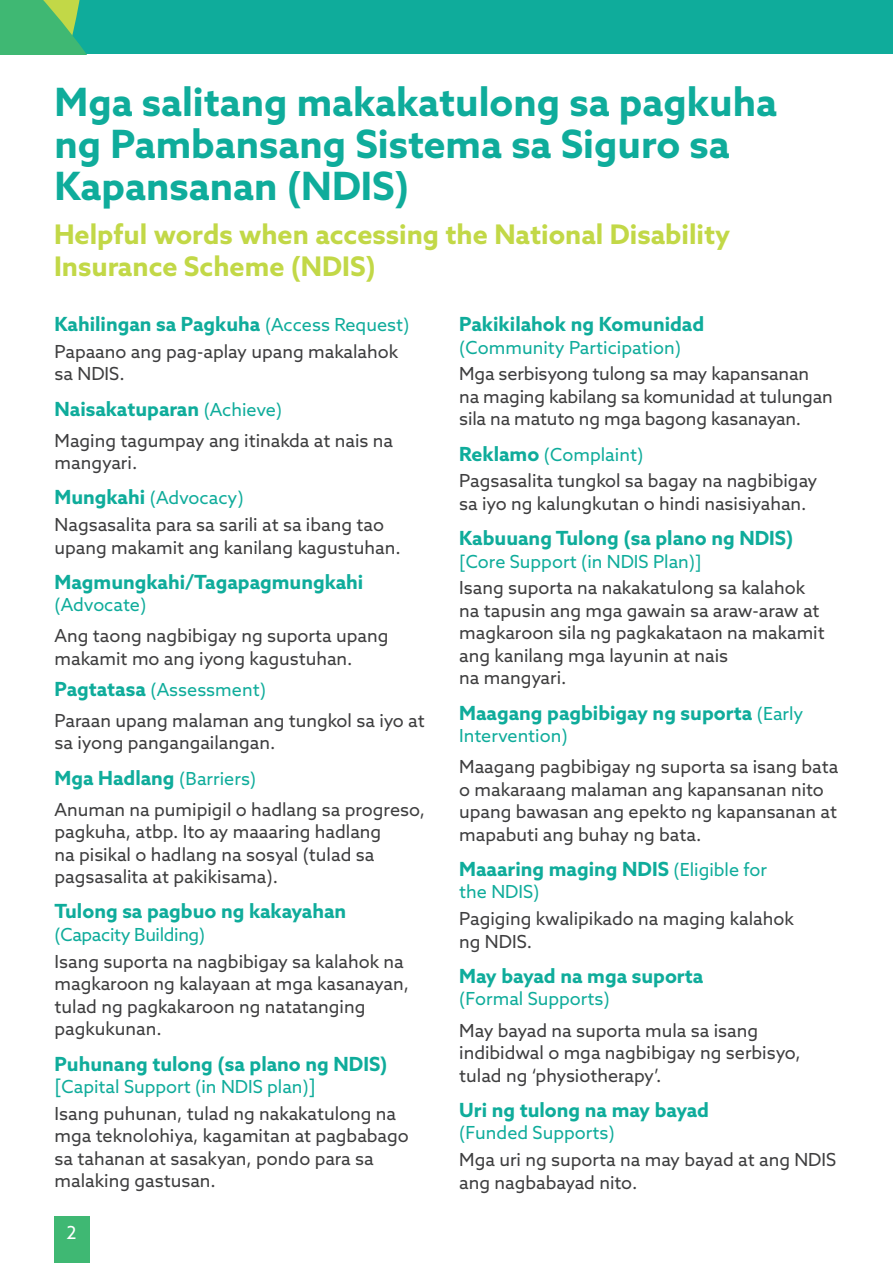
<style>
.page{position:relative;width:893px;height:1263px;background:#fff}
.page>*{position:absolute;margin:0;border:0;box-sizing:border-box;transform-origin:0 0}
.t1{font:700 39px/42px "Azo Sans";color:#0fac9b}
.t2{font:700 27px/32.4px "Azo Sans";color:#c2d847}
.heading_1{font:700 19.5px "Azo Sans";color:#0fac9b}
.body{font:18px/22.5px "Azo Sans";color:#3e3e3f}
.heading_1-2{font:18px "Azo Sans";color:#0fac9b}
.heading_1-3{font:18px "Azo Sans";letter-spacing:-.02em;color:#0fac9b}
.t3{font:18px "Azo Sans";color:#fff}
.s1{font-weight:400;font-size:18px}
.s2{font-weight:700;font-size:19.5px}
.s3{font-size:19.5px}
</style>
<div class="page">
<div style="left:0;top:0;width:893px;height:54px;background:#0fac9b"></div>
<svg style="left:0;top:0;width:86px;height:54px;background:#4cbb71"></svg>
<div style="left:54px;top:1216px;width:35px;height:47px;background:#3fb873"></div>
<p class="t1" style="left:55px;top:80px;width:724px">Mga salitang makakatulong sa pagkuha ng Pambansang Sistema sa Siguro sa<br>Kapansanan (NDIS)</p>
<p class="t2" style="left:54px;top:217px;width:678px">Helpful words when accessing the National Disability<br>Insurance Scheme (NDIS)</p>
<p class="heading_1" style="left:55px;top:311px;width:356px">Kahilingan sa Pagkuha <span class="s1">(Access Request)</span></p>
<p class="body" style="left:55px;top:340px;width:345px">Papaano ang pag-aplay upang makalahok sa NDIS.</p>
<p class="heading_1" style="left:55px;top:396px;width:229px">Naisakatuparan <span class="s1">(Achieve)</span></p>
<p class="body" style="left:55px;top:429px;width:340px">Maging tagumpay ang itinakda at nais na mangyari.</p>
<p class="heading_1-2" style="left:55px;top:486px;width:191px"><span class="s2">Mungkahi</span> (Advocacy)</p>
<p class="body" style="left:55px;top:513px;width:348px">Nagsasalita para sa sarili at sa ibang tao upang makamit ang kanilang kagustuhan.</p>
<p class="heading_1" style="left:55px;top:569px;width:310px">Magmungkahi/Tagapagmungkahi</p>
<p class="heading_1-2" style="left:55px;top:593px;width:93px">(Advocate)</p>
<p class="body" style="left:55px;top:624px;width:335px">Ang taong nagbibigay ng suporta upang makamit mo ang iyong kagustuhan.</p>
<p class="heading_1-2" style="left:55px;top:678px;width:213px"><span class="s2">Pagtatasa</span> (Assessment)</p>
<p class="body" style="left:55px;top:709px;width:372px">Paraan upang malaman ang tungkol sa iyo at sa iyong pangangailangan.</p>
<p class="heading_1" style="left:55px;top:765px;width:203px">Mga Hadlang <span class="s1">(Barriers)</span></p>
<p class="body" style="left:55px;top:798px;width:372px">Anuman na pumipigil o hadlang sa progreso, pagkuha, atbp. Ito ay maaaring hadlang<br>na pisikal o hadlang na sosyal (tulad sa pagsasalita at pakikisama).</p>
<p class="heading_1" style="left:55px;top:898px;width:293px">Tulong sa pagbuo ng kakayahan</p>
<p class="heading_1-3" style="left:55px;top:923px;width:152px">(Capacity Building)</p>
<p class="body" style="left:55px;top:950px;width:356px">Isang suporta na nagbibigay sa kalahok na magkaroon ng kalayaan at mga kasanayan, tulad ng pagkakaroon ng natatanging pagkukunan.</p>
<p class="heading_1" style="left:55px;top:1050px;width:334px">Puhunang tulong (sa plano ng NDIS)</p>
<p class="heading_1-2" style="left:55px;top:1075px;width:263px"><span class="s3">[</span>Capital Support (in NDIS plan)<span class="s3">]</span></p>
<p class="body" style="left:55px;top:1102px;width:356px">Isang puhunan, tulad ng nakakatulong na mga teknolohiya, kagamitan at pagbabago sa tahanan at sasakyan, pondo para sa malaking gastusan.</p>
<p class="heading_1" style="left:459px;top:311px;width:246px">Pakikilahok ng Komunidad</p>
<p class="heading_1-2" style="left:459px;top:335px;width:223px">(Community Participation)</p>
<p class="body" style="left:459px;top:362px;width:375px">Mga serbisyong tulong sa may kapansanan na maging kabilang sa komunidad at tulungan sila na matuto ng mga bagong kasanayan.</p>
<p class="heading_1-2" style="left:459px;top:442px;width:186px"><span class="s2">Reklamo</span> (Complaint)</p>
<p class="body" style="left:459px;top:469px;width:360px">Pagsasalita tungkol sa bagay na nagbibigay sa iyo ng kalungkutan o hindi nasisiyahan.</p>
<p class="heading_1" style="left:459px;top:525px;width:336px">Kabuuang Tulong (sa plano ng NDIS)</p>
<p class="heading_1-2" style="left:459px;top:549px;width:244px">[Core Support (in NDIS Plan)]</p>
<p class="body" style="left:459px;top:576px;width:367px">Isang suporta na nakakatulong sa kalahok na tapusin ang mga gawain sa araw-araw at magkaroon sila ng pagkakataon na makamit ang kanilang mga layunin at nais<br>na mangyari.</p>
<p class="heading_1" style="left:459px;top:700px;width:346px">Maagang pagbibigay ng suporta <span class="s1">(Early</span></p>
<p class="heading_1-2" style="left:459px;top:724px;width:110px">Intervention)</p>
<p class="body" style="left:459px;top:755px;width:381px">Maagang pagbibigay ng suporta sa isang bata o makaraang malaman ang kapansanan nito upang bawasan ang epekto ng kapansanan at mapabuti ang buhay ng bata.</p>
<p class="heading_1" style="left:459px;top:856px;width:309px">Maaaring maging NDIS <span class="s1">(Eligible for</span></p>
<p class="heading_1-2" style="left:459px;top:880px;width:82px">the NDIS)</p>
<p class="body" style="left:459px;top:907px;width:336px">Pagiging kwalipikado na maging kalahok ng NDIS.</p>
<p class="heading_1" style="left:459px;top:963px;width:246px">May bayad na mga suporta</p>
<p class="heading_1-2" style="left:459px;top:987px;width:152px">(Formal Supports)</p>
<p class="body" style="left:459px;top:1018px;width:343px">May bayad na suporta mula sa isang indibidwal o mga nagbibigay ng serbisyo, tulad ng ‘physiotherapy’.</p>
<p class="heading_1" style="left:459px;top:1097px;width:251px">Uri ng tulong na may bayad</p>
<p class="heading_1-2" style="left:459px;top:1121px;width:157px">(Funded Supports)</p>
<p class="body" style="left:459px;top:1148px;width:378px">Mga uri ng suporta na may bayad at ang NDIS ang nagbabayad nito.</p>
<p class="t3" style="left:67px;top:1221px;width:12px">2</p>
</div>
